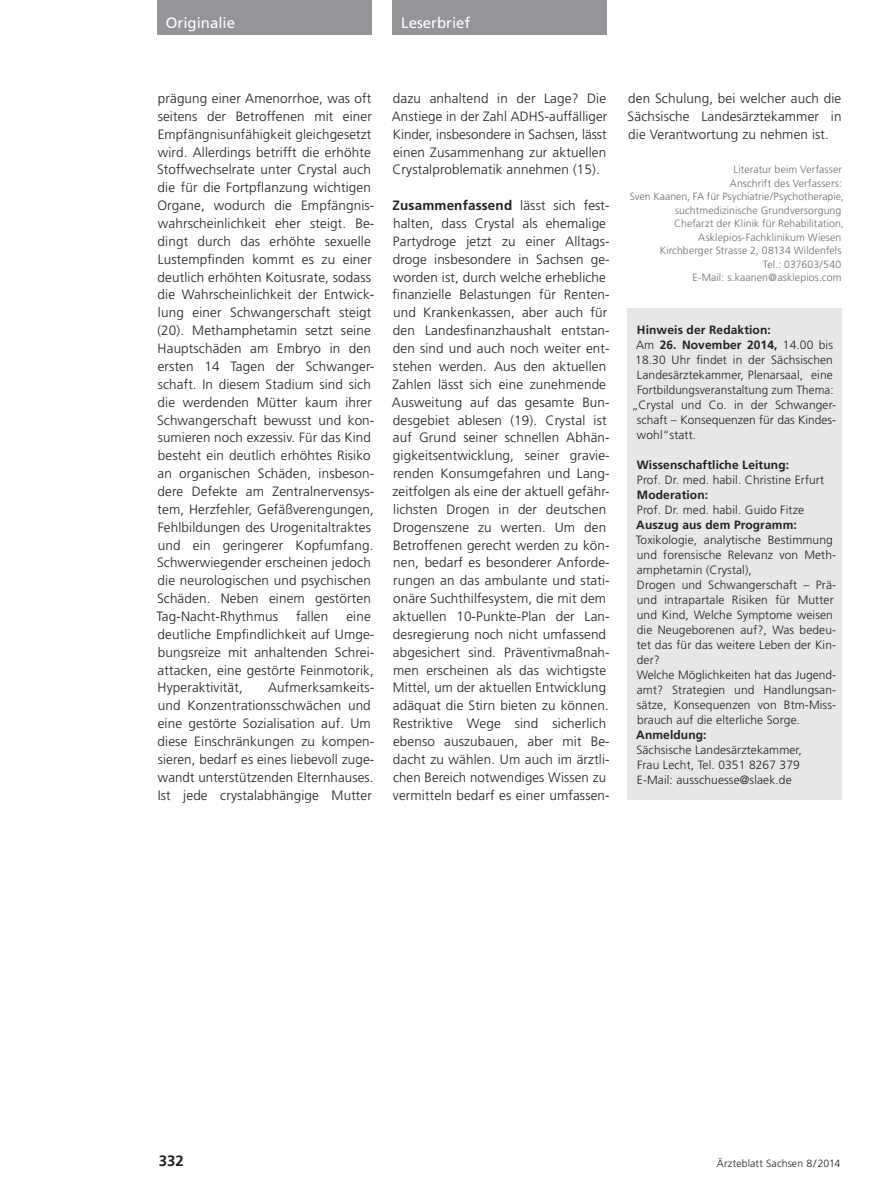
<style>
.page{position:relative;width:893px;height:1191px;background:#fff}
.page>*{position:absolute;margin:0;border:0;box-sizing:border-box;transform-origin:0 0}
.t1{font:15px "Frutiger";color:#fff}
.t2{font:700 15px "Frutiger";color:#231f20}
.Text_allgemein{font:300 13.5px/17.9px "Frutiger";letter-spacing:.01em;color:#231f20}
.Text_allgemein-2{font:300 12px/15px "Frutiger";letter-spacing:.01em;color:#231f20;text-align:justify}
.Text_allgemein-3{font:700 12px "Frutiger";letter-spacing:.01em;color:#231f20}
.Autoren{font:300 10.5px/13.5px "Frutiger";letter-spacing:.01em;color:#6c6d70;text-align:right}
.t3{font:300 10.5px "Frutiger";letter-spacing:.01em;color:#231f20}
.s1{font-weight:700}
</style>
<div class="page">
<div style="left:157px;top:0;width:214px;height:34px;background:#939598"></div>
<div style="left:393px;top:0;width:214px;height:34px;background:#939598"></div>
<div style="left:628px;top:308px;width:214px;height:491px;background:#e6e7e9"></div>
<p class="t1" style="left:166px;top:14px;width:71px">Originalie</p>
<p class="t1" style="left:401px;top:14px;width:71px">Leserbrief</p>
<p class="Text_allgemein" style="left:156px;top:89px;width:219px">prägung einer Amenorrhoe, was oft seitens der Betroffenen mit einer Empfängnisunfähigkeit gleichgesetzt wird. Allerdings betrifft die erhöhte Stoffwechselrate unter Crystal auch die für die Fortpflanzung wichtigen Organe, wodurch die Empfängnis&shy;wahrscheinlichkeit eher steigt. Be-- dingt durch das erhöhte sexuelle Lustempfi nden kommt es zu einer deutlich erhöhten Koitusrate, sodass die Wahrscheinlichkeit der Entwick&shy;lung einer Schwangerschaft steigt (20). Methamphetamin setzt seine Hauptschäden am Embryo in den ersten 14 Tagen der Schwanger&shy;schaft. In diesem Stadium sind sich die werdenden Mütter kaum ihrer Schwangerschaft bewusst und kon&shy;sumieren noch exzessiv. Für das Kind besteht ein deutlich erhöhtes Risiko an organischen Schäden, insbeson&shy;dere Defekte am Zentralnervensys&shy;tem, Herzfehler, Gefäßverengungen, Fehlbildungen des Urogenitaltraktes und ein geringerer Kopfumfang.<br>Schwerwiegender erscheinen jedoch die neurologischen und psychischen Schäden. Neben einem gestörten Tag-Nacht-Rhythmus</p>
<p class="Text_allgemein" style="left:296px;top:607px;width:34px">fallen</p>
<p class="Text_allgemein" style="left:158px;top:607px;width:218px;text-indent:189px">eine deutliche Empfi ndlichkeit auf Umge&shy;bungsreize mit anhaltenden Schrei&shy;attacken, eine gestörte Feinmotorik,<br>Hyperaktivität,</p>
<p class="Text_allgemein" style="left:158px;top:679px;width:218px;text-indent:111px">Aufmerksamkeits&shy;und Konzentrationsschwächen und eine gestörte Sozialisation auf. Um diese Einschränkungen zu kompen&shy;sieren, bedarf es eines liebevoll zuge&shy;wandt unterstützenden Elternhauses.<br>Ist jede crystalabhängige Mutter</p>
<p class="Text_allgemein" style="left:392px;top:89px;width:217px;text-align:justify">dazu anhaltend in der Lage? Die Anstiege in der Zahl ADHS-auffälliger Kinder, insbesondere in Sachsen, lässt einen Zusammenhang zur aktuellen Crystalproblematik annehmen (15).</p>
<p class="Text_allgemein" style="left:392px;top:196px;width:219px"><span class="s1">Zusammenfassend</span> lässt sich fest&shy;halten, dass Crystal als ehemalige Partydroge jetzt zu einer Alltags&shy;droge insbesondere in Sachsen ge-- worden ist, durch welche erhebliche fi nanzielle Belastungen für Renten&shy;und Krankenkassen, aber auch für den Landesfi nanzhaushalt entstan&shy;den sind und auch noch weiter ent&shy;stehen werden. Aus den aktuellen Zahlen lässt sich eine zunehmende Ausweitung auf das gesamte Bun&shy;desgebiet ablesen (19). Crystal ist auf Grund seiner schnellen Abhän&shy;gigkeitsentwicklung, seiner gravie&shy;renden Konsumgefahren und Lang&shy;zeitfolgen als eine der aktuell gefähr&shy;lichsten Drogen in der deutschen Drogenszene zu werten. Um den Betroffenen gerecht werden zu kön&shy;nen, bedarf es besonderer Anforde&shy;rungen an das ambulante und stati&shy;onäre Suchthilfesystem, die mit dem aktuellen 10-Punkte-Plan der Lan&shy;desregierung noch nicht umfassend abgesichert sind. Präventivmaßnah&shy;men erscheinen als das wichtigste Mittel, um der aktuellen Entwicklung adäquat die Stirn bieten zu können.<br>Restriktive Wege sind sicherlich ebenso auszubauen, aber mit Be-- dacht zu wählen. Um auch im ärztli&shy;chen Bereich notwendiges Wissen zu vermitteln bedarf es einer umfassen-</p>
<p class="Text_allgemein" style="left:628px;top:89px;width:215px;text-align:justify">den Schulung, bei welcher auch die Sächsische Landesärztekammer in die Verantwortung zu nehmen ist.</p>
<p class="Autoren" style="left:734px;top:163px;width:110px">Literatur beim Verfasser</p>
<p class="Autoren" style="left:730px;top:176px;width:114px">Anschrift des Verfassers:</p>
<p class="Autoren" style="left:630px;top:190px;width:215px">Sven Kaanen, FA für Psychiatrie/Psychotherapie, suchtmedizinische Grundversorgung</p>
<p class="Autoren" style="left:674px;top:217px;width:171px">Chefarzt der Klinik für Rehabilitation,<br>Asklepios-Fachklinikum Wiesen</p>
<p class="Autoren" style="left:660px;top:244px;width:183px">Kirchberger Strasse 2, 08134 Wildenfels</p>
<p class="Autoren" style="left:763px;top:257px;width:80px">Tel.: 037603/540</p>
<p class="Autoren" style="left:692px;top:271px;width:151px">E-Mail: s.kaanen@asklepios.com</p>
<p class="Text_allgemein-3" style="left:637px;top:322px;width:135px">Hinweis der Redaktion:</p>
<p class="Text_allgemein-2" style="left:635px;top:337px;width:200px">Am <span class="s1">26. November 2014,</span> 14.00 bis 18.30 Uhr fi ndet in der Sächsischen Landesärztekammer, Plenarsaal, eine Fortbildungsveranstaltung zum Thema:</p>
<p class="Text_allgemein-2" style="left:637px;top:397px;width:201px;text-indent:-5px">„Crystal und Co. in der Schwanger&shy;schaft – Konsequenzen für das Kindes&shy;wohl“statt.</p>
<p class="Text_allgemein-3" style="left:637px;top:457px;width:154px">Wissenschaftliche Leitung:</p>
<p class="Text_allgemein-2" style="left:637px;top:472px;width:189px">Prof. Dr. med. habil. Christine Erfurt</p>
<p class="Text_allgemein-3" style="left:637px;top:487px;width:73px">Moderation:</p>
<p class="Text_allgemein-2" style="left:637px;top:502px;width:169px">Prof. Dr. med. habil. Guido Fitze</p>
<p class="Text_allgemein-3" style="left:636px;top:517px;width:162px">Auszug aus dem Programm:</p>
<p class="Text_allgemein-2" style="left:636px;top:532px;width:202px;text-align:left">Toxikologie, analytische Bestimmung und forensische Relevanz von Meth&shy;amphetamin (Crystal),</p>
<p class="Text_allgemein-2" style="left:637px;top:577px;width:201px;text-align:left">Drogen und Schwangerschaft – Prä&shy;und intrapartale Risiken für Mutter und Kind, Welche Symptome weisen die Neugeborenen auf?, Was bedeu&shy;tet das für das weitere Leben der Kin&shy;der?</p>
<p class="Text_allgemein-2" style="left:637px;top:667px;width:201px">Welche Möglichkeiten hat das Jugend&shy;amt? Strategien und Handlungsan&shy;sätze, Konsequenzen von Btm-Miss&shy;brauch auf die elterliche Sorge.</p>
<p class="Text_allgemein-3" style="left:636px;top:727px;width:72px">Anmeldung:</p>
<p class="Text_allgemein-2" style="left:636px;top:742px;width:167px">Sächsische Landesärztekammer,</p>
<p class="Text_allgemein-2" style="left:637px;top:757px;width:164px">Frau Lecht, Tel. 0351 8267 379</p>
<p class="Text_allgemein-2" style="left:637px;top:772px;width:156px">E-Mail: ausschuesse@slaek.de</p>
<p class="t2" style="left:159px;top:1151px;width:27px">332</p>
<p class="t3" style="left:717px;top:1157px;width:125px">Ärzteblatt Sachsen 8/2014</p>
</div>
